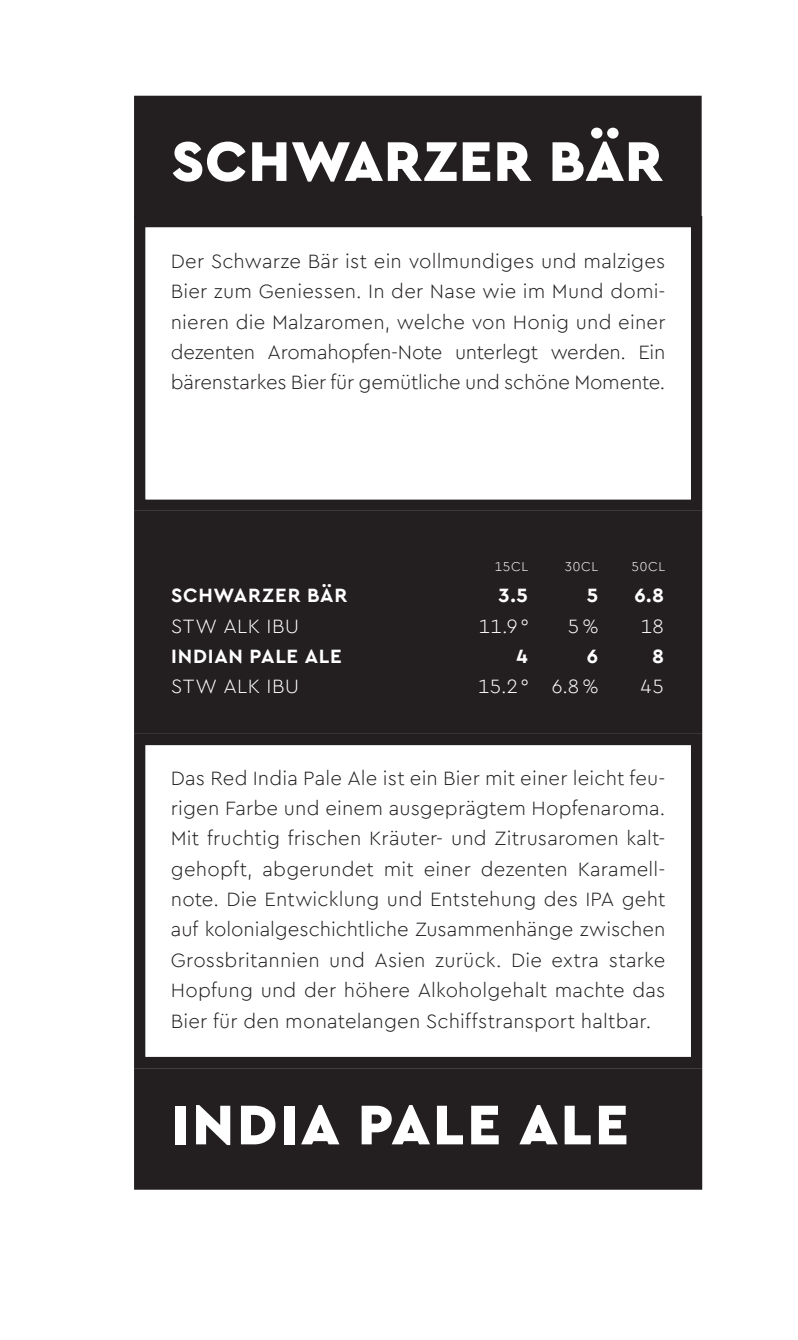
<style>
.page{position:relative;width:798px;height:1340px;background:#fff}
.page>*{position:absolute;margin:0;border:0;box-sizing:border-box;transform-origin:0 0}
.Titel_oben{font:900 58.5px "Cera PRO";letter-spacing:.015em;color:#fff}
.Titel_unten{font:900 58.5px "Cera PRO";letter-spacing:.05em;color:#fff}
.Bierbeschrieb__POS{font:300 20.25px/30.4px "Cera PRO";color:#231f20;text-align:justify}
.STW_ALK_IBU__POS{font:300 20.25px "Cera PRO";letter-spacing:.025em;color:#fff}
.Biertitel__POS{font:700 20.25px "Cera PRO";letter-spacing:.035em;color:#fff}
.Menge__POS{font:300 13.5px "Cera PRO";letter-spacing:.045em;color:#fff}
</style>
<div class="page">
<div style="left:140px;top:516px;width:556px;height:212px;background:#231f20"></div>
<div style="left:134px;top:511px;width:568px;height:223px;border:11px solid #231f20"></div>
<div style="left:134px;top:216px;width:568px;height:295px;border:11px solid #231f20"></div>
<div style="left:134px;top:734px;width:568px;height:334px;border:11px solid #231f20"></div>
<div style="left:140px;top:101px;width:555px;height:111px;background:#231f20"></div>
<div style="left:134px;top:96px;width:567px;height:121px;border:11px solid #231f20"></div>
<div style="left:140px;top:1073px;width:556px;height:111px;background:#231f20"></div>
<div style="left:134px;top:1068px;width:568px;height:121px;border:11px solid #231f20"></div>
<p class="Titel_oben" style="left:171px;top:122px;width:493px">SCHWARZER BÄR</p>
<p class="Bierbeschrieb__POS" style="left:171px;top:245px;width:496px">Der Schwarze Bär ist ein vollmundiges und malziges Bier zum Geniessen. In der Nase wie im Mund domi&shy;nieren die Malzaromen, welche von Honig und einer dezenten Aromahopfen-Note unterlegt werden. Ein bärenstarkes Bier für gemütliche und schöne Momente.</p>
<p class="Menge__POS" style="left:494px;top:557px;width:35px">15CL</p>
<p class="Menge__POS" style="left:564px;top:557px;width:35px">30CL</p>
<p class="Menge__POS" style="left:631px;top:557px;width:35px">50CL</p>
<p class="Biertitel__POS" style="left:171px;top:582px;width:178px">SCHWARZER BÄR</p>
<p class="Biertitel__POS" style="left:498px;top:582px;width:31px">3.5</p>
<p class="Biertitel__POS" style="left:586px;top:582px;width:13px">5</p>
<p class="Biertitel__POS" style="left:634px;top:582px;width:31px">6.8</p>
<p class="STW_ALK_IBU__POS" style="left:171px;top:612px;width:129px">STW ALK IBU</p>
<p class="STW_ALK_IBU__POS" style="left:478px;top:612px;width:51px">11.9 °</p>
<p class="STW_ALK_IBU__POS" style="left:567px;top:612px;width:32px">5 %</p>
<p class="STW_ALK_IBU__POS" style="left:640px;top:612px;width:25px">18</p>
<p class="Biertitel__POS" style="left:171px;top:642px;width:172px">INDIAN PALE ALE</p>
<p class="Biertitel__POS" style="left:516px;top:642px;width:13px">4</p>
<p class="Biertitel__POS" style="left:586px;top:642px;width:13px">6</p>
<p class="Biertitel__POS" style="left:652px;top:642px;width:13px">8</p>
<p class="STW_ALK_IBU__POS" style="left:171px;top:673px;width:129px">STW ALK IBU</p>
<p class="STW_ALK_IBU__POS" style="left:478px;top:673px;width:122px">15.2 ° 6.8 %</p>
<p class="STW_ALK_IBU__POS" style="left:640px;top:673px;width:25px">45</p>
<p class="Bierbeschrieb__POS" style="left:171px;top:761px;width:496px">Das Red India Pale Ale ist ein Bier mit einer leicht feu&shy;rigen Farbe und einem ausgeprägtem Hopfenaroma.<br>Mit fruchtig frischen Kräuter- und Zitrusaromen kalt&shy;gehopft, abgerundet mit einer dezenten Karamell&shy;note. Die Entwicklung und Entstehung des IPA geht auf kolonialgeschichtliche Zusammenhänge zwischen Grossbritannien und Asien zurück. Die extra starke Hopfung und der höhere Alkoholgehalt machte das Bier für den monatelangen Schiffstransport haltbar.</p>
<p class="Titel_unten" style="left:171px;top:1085px;width:458px">INDIA PALE ALE</p>
</div>
